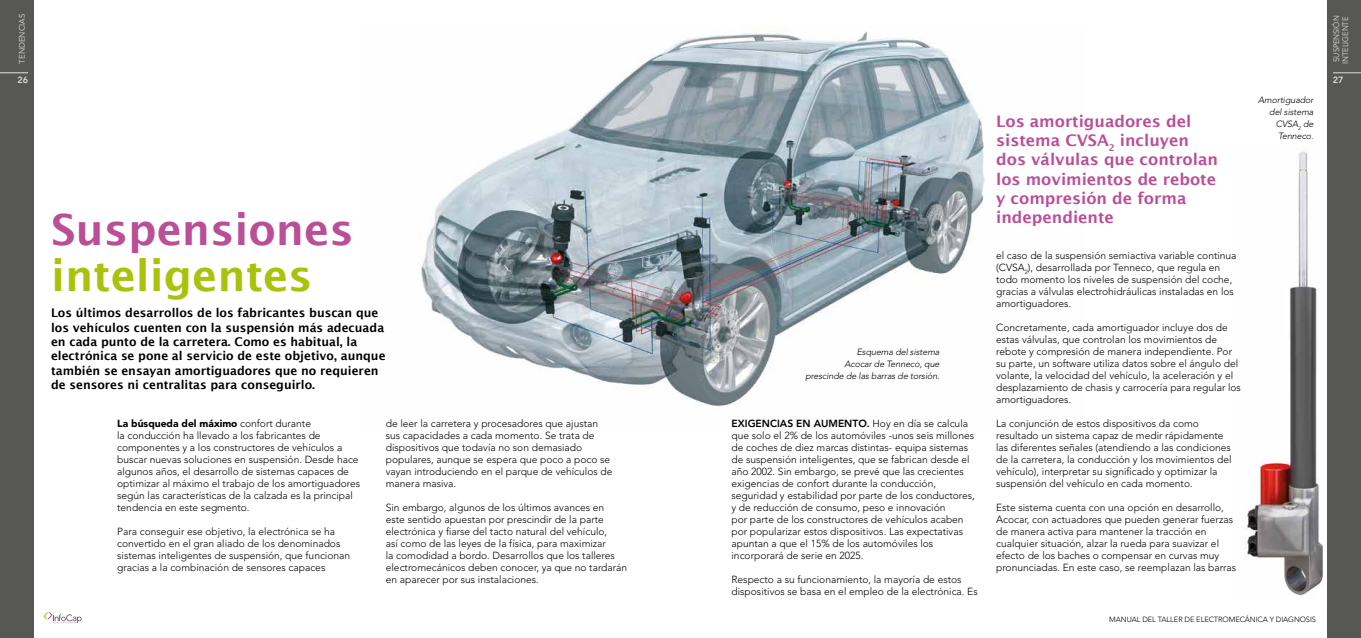
<style>
.page{position:relative;width:1361px;height:638px;background:#fff}
.page>*{position:absolute;margin:0;border:0;box-sizing:border-box;transform-origin:0 0}
.t1{font:600 43px "Lucida Sans";color:#ba4e97}
.t2{font:600 43px "Lucida Sans";color:#a9c30c}
.t3{font:600 16px/19.2px "Lucida Sans";color:#ba4e97}
.t4{font:600 12px/14.4px "Lucida Sans";color:#000}
.t5{font:300 10.2px/12px "Avenir";color:#000}
.t6{font:italic 300 9px/12px "Avenir";letter-spacing:-.01em;color:#000;text-align:right}
.t7{font:800 9px "Avenir";color:#dadada}
.t8{font:8px/9px "Avenir";letter-spacing:-.01em;color:#dadada;scale:.95 1}
.t9{font:8px "Avenir";letter-spacing:-.01em;color:#dadada}
.t10{font:300 7.5px "Avenir";letter-spacing:-.01em;color:#000}
.s1{font-weight:900}
.s2{font-weight:800}
</style>
<div class="page">
<div style="left:1327px;top:0;width:34px;height:638px;background:#575756"></div>
<div style="left:0;top:0;width:34px;height:638px;background:#575756"></div>
<svg style="left:1333px;top:73px;width:28px;height:1px"></svg>
<svg style="left:0;top:73px;width:28px;height:1px"></svg>
<svg style="left:44px;top:612px;width:38px;height:12px"></svg>
<img style="left:1244px;top:151px;width:79px;height:445px">
<img style="left:419px;top:31px;width:566px;height:376px">
<p class="t9" style="left:18px;top:64px;width:52px;rotate:-90deg">TENDENCIAS</p>
<p class="t8" style="left:1332px;top:64px;width:52px;rotate:-90deg">SUSPENSIÓN<br>INTELIGENTE</p>
<p class="t7" style="left:17px;top:74px;width:12px">26</p>
<p class="t7" style="left:1333px;top:74px;width:12px">27</p>
<h1 class="t1" style="left:51px;top:205px;width:304px">Suspensiones</h1>
<h1 class="t2" style="left:51px;top:251px;width:263px">inteligentes</h1>
<p class="t4" style="left:51px;top:306px;width:336px">Los últimos desarrollos de los fabricantes buscan que los vehículos cuenten con la suspensión más adecuada en cada punto de la carretera. Como es habitual, la electrónica se pone al servicio de este objetivo, aunque también se ensayan amortiguadores que no requieren de sensores ni centralitas para conseguirlo.</p>
<p class="t5" style="left:117px;top:417px;width:244px"><span class="s1">La búsqueda del máximo</span> confort durante<br>la conducción ha llevado a los fabricantes de componentes y a los constructores de vehículos a buscar nuevas soluciones en suspensión. Desde hace algunos años, el desarrollo de sistemas capaces de optimizar al máximo el trabajo de los amortiguadores según las características de la calzada es la principal tendencia en este segmento.</p>
<p class="t5" style="left:117px;top:525px;width:235px">Para conseguir ese objetivo, la electrónica se ha convertido en el gran aliado de los denominados sistemas inteligentes de suspensión, que funcionan gracias a la combinación de sensores capaces</p>
<p class="t5" style="left:386px;top:417px;width:228px">de leer la carretera y procesadores que ajustan sus capacidades a cada momento. Se trata de dispositivos que todavía no son demasiado populares, aunque se espera que poco a poco se vayan introduciendo en el parque de vehículos de manera masiva.</p>
<p class="t5" style="left:386px;top:501px;width:243px">Sin embargo, algunos de los últimos avances en<br>este sentido apuestan por prescindir de la parte electrónica y fiarse del tacto natural del vehículo,<br>así como de las leyes de la física, para maximizar<br>la comodidad a bordo. Desarrollos que los talleres electromecánicos deben conocer, ya que no tardarán en aparecer por sus instalaciones.</p>
<p class="t6" style="left:805px;top:345px;width:136px">Esquema del sistema<br>Acocar de Tenneco, que prescinde de las barras de torsión.</p>
<p class="t5" style="left:731px;top:417px;width:245px"><span class="s2">EXIGENCIAS EN AUMENTO.</span> Hoy en día se calcula que solo el 2% de los automóviles -unos seis millones de coches de diez marcas distintas- equipa sistemas de suspensión inteligentes, que se fabrican desde el año 2002. Sin embargo, se prevé que las crecientes exigencias de confort durante la conducción, seguridad y estabilidad por parte de los conductores, y de reducción de consumo, peso e innovación<br>por parte de los constructores de vehículos acaben por popularizar estos dispositivos. Las expectativas apuntan a que el 15% de los automóviles los incorporará de serie en 2025.</p>
<p class="t5" style="left:731px;top:573px;width:248px">Respecto a su funcionamiento, la mayoría de estos dispositivos se basa en el empleo de la electrónica. Es</p>
<h2 class="t3" style="left:996px;top:111px;width:223px">Los amortiguadores del sistema CVSA<sub>2</sub> incluyen dos válvulas que controlan los movimientos de rebote y compresión de forma independiente</h2>
<p class="t5" style="left:996px;top:249px;width:242px">el caso de la suspensión semiactiva variable continua (CVSA<sub>2</sub>), desarrollada por Tenneco, que regula en todo momento los niveles de suspensión del coche, gracias a válvulas electrohidráulicas instaladas en los amortiguadores.</p>
<p class="t5" style="left:996px;top:321px;width:246px">Concretamente, cada amortiguador incluye dos de estas válvulas, que controlan los movimientos de rebote y compresión de manera independiente. Por su parte, un software utiliza datos sobre el ángulo del volante, la velocidad del vehículo, la aceleración y el desplazamiento de chasis y carrocería para regular los amortiguadores.</p>
<p class="t5" style="left:996px;top:417px;width:237px">La conjunción de estos dispositivos da como resultado un sistema capaz de medir rápidamente las diferentes señales (atendiendo a las condiciones de la carretera, la conducción y los movimientos del vehículo), interpretar su significado y optimizar la suspensión del vehículo en cada momento.</p>
<p class="t5" style="left:996px;top:501px;width:242px">Este sistema cuenta con una opción en desarrollo, Acocar, con actuadores que pueden generar fuerzas de manera activa para mantener la tracción en cualquier situación, alzar la rueda para suavizar el efecto de los baches o compensar en curvas muy pronunciadas. En este caso, se reemplazan las barras</p>
<p class="t6" style="left:1258px;top:93px;width:57px">Amortiguador del sistema<br>CVSA<sub>2</sub> de<br>Tenneco.</p>
<p class="t10" style="left:1109px;top:615px;width:208px">MANUAL DEL TALLER DE ELECTROMECÁNICA Y DIAGNOSIS</p>
</div>
